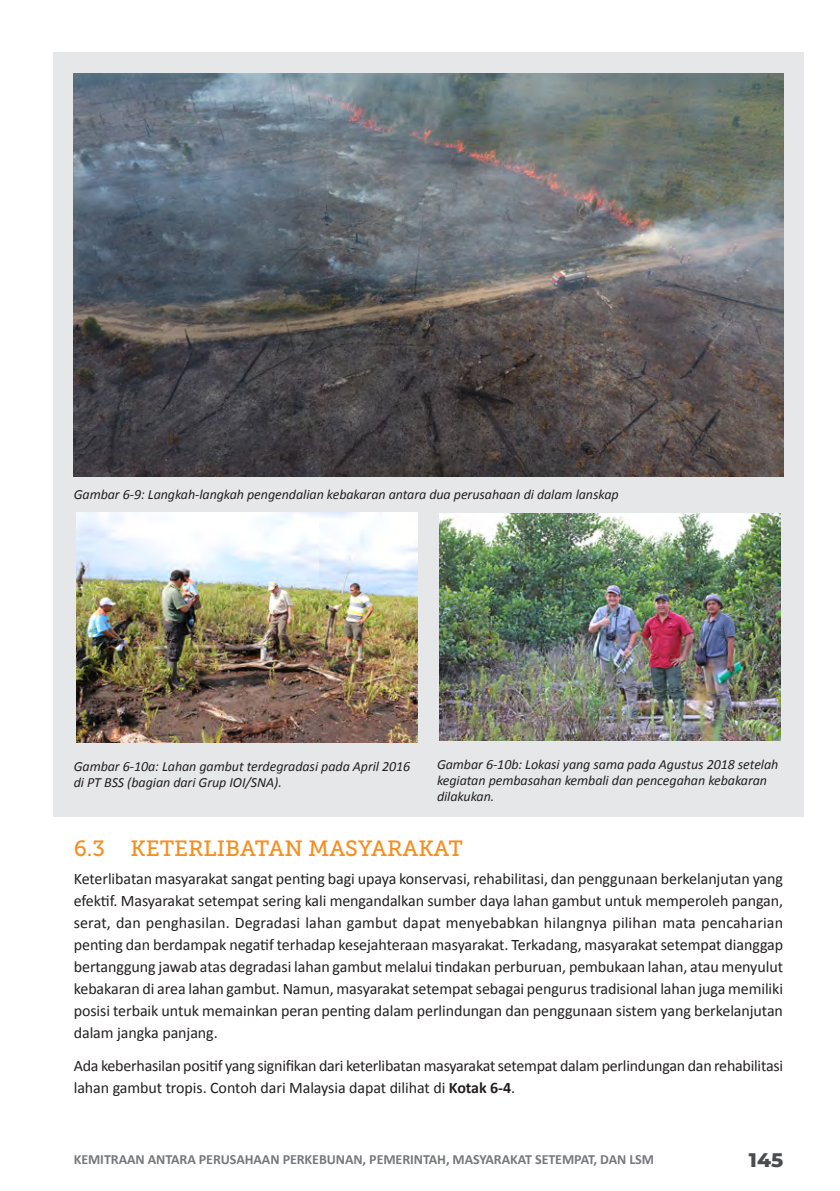
<style>
.page{position:relative;width:840px;height:1191px;background:#fff}
.page>*{position:absolute;margin:0;border:0;box-sizing:border-box;transform-origin:0 0}
.SUB_BAB_2{font:22px "Museo Slab 500";color:#f68e1e}
.t1{font:800 20px "Montserrat";color:#4b4c4d}
.PARAGRAF_MINGGIR_jrk{font:16px/22px "Calibri";letter-spacing:-.015em;color:#231f20;text-align:justify}
.KET-GAMBAR{font:italic 14px/16px "Calibri";letter-spacing:-.005em;color:#231f20}
.t2{font:700 14px "Calibri";letter-spacing:-.005em;color:#76787b}
.s1{font-weight:700}
</style>
<div class="page">
<div style="left:53px;top:52px;width:750px;height:765px;background:#e6e7e9"></div>
<img style="left:74px;top:74px;width:708px;height:402px">
<img style="left:76px;top:512px;width:341px;height:230px">
<img style="left:439px;top:513px;width:341px;height:227px">
<p class="KET-GAMBAR" style="left:74px;top:485px;width:546px">Gambar 6-9: Langkah-langkah pengendalian kebakaran antara dua perusahaan di dalam lanskap</p>
<p class="KET-GAMBAR" style="left:74px;top:758px;width:338px">Gambar 6-10a: Lahan gambut terdegradasi pada April 2016 di PT BSS (bagian dari Grup IOI/SNA).</p>
<p class="KET-GAMBAR" style="left:437px;top:755px;width:343px">Gambar 6-10b: Lokasi yang sama pada Agustus 2018 setelah kegiatan pembasahan kembali dan pencegahan kebakaran dilakukan.</p>
<p class="SUB_BAB_2" style="left:74px;top:836px;width:390px">6.3 KETERLIBATAN MASYARAKAT</p>
<p class="PARAGRAF_MINGGIR_jrk" style="left:74px;top:867px;width:710px">Keterlibatan masyarakat sangat penting bagi upaya konservasi, rehabilitasi, dan penggunaan berkelanjutan yang efektif. Masyarakat setempat sering kali mengandalkan sumber daya lahan gambut untuk memperoleh pangan, serat, dan penghasilan. Degradasi lahan gambut dapat menyebabkan hilangnya pilihan mata pencaharian penting dan berdampak negatif terhadap kesejahteraan masyarakat. Terkadang, masyarakat setempat dianggap bertanggung jawab atas degradasi lahan gambut melalui tindakan perburuan, pembukaan lahan, atau menyulut kebakaran di area lahan gambut. Namun, masyarakat setempat sebagai pengurus tradisional lahan juga memiliki posisi terbaik untuk memainkan peran penting dalam perlindungan dan penggunaan sistem yang berkelanjutan dalam jangka panjang.</p>
<p class="PARAGRAF_MINGGIR_jrk" style="left:74px;top:1054px;width:710px">Ada keberhasilan positif yang signifikan dari keterlibatan masyarakat setempat dalam perlindungan dan rehabilitasi lahan gambut tropis. Contoh dari Malaysia dapat dilihat di <span class="s1">Kotak 6-4</span>.</p>
<p class="t2" style="left:74px;top:1149px;width:581px">KEMITRAAN ANTARA PERUSAHAAN PERKEBUNAN, PEMERINTAH, MASYARAKAT SETEMPAT, DAN LSM</p>
<p class="t1" style="left:748px;top:1145px;width:36px">145</p>
</div>
